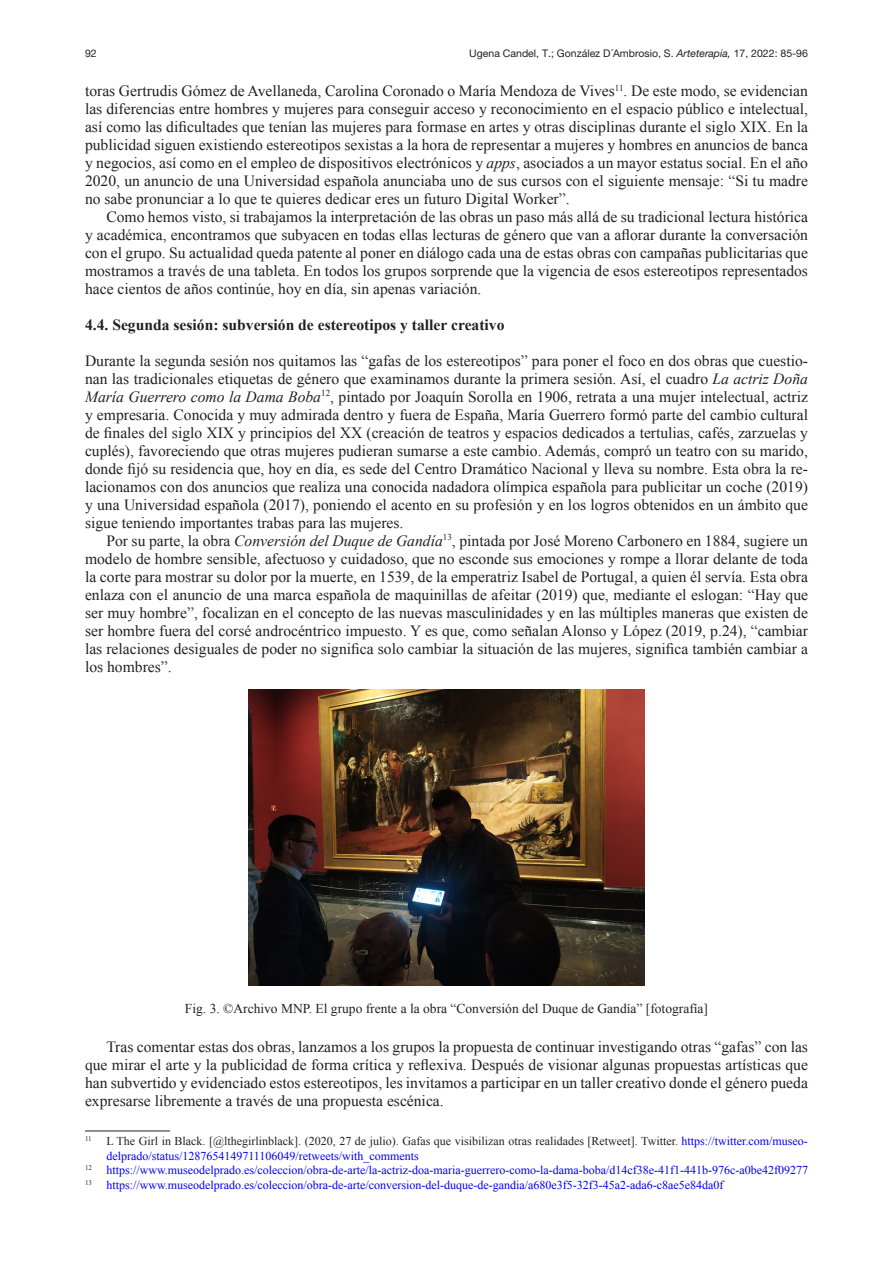
<style>
.page{position:relative;width:893px;height:1263px;background:#fff}
.page>*{position:absolute;margin:0;border:0;box-sizing:border-box;transform-origin:0 0}
.Primer_parrafo{font:15.6px/18px "Times New Roman";color:#231f20;text-align:justify}
.Galerada-parrafos{font:15.6px/18px "Times New Roman";color:#231f20;text-align:justify}
.Epigrafe_2nivel{font:700 15.6px "Times New Roman";color:#231f20}
.Pie_de_figuras{font:13.5px "Times New Roman";color:#231f20}
._000_Notas_al_pie{font:12px "Times New Roman";color:#00f}
._000_Notas_al_pie-2{font:12px/14.4px "Times New Roman";color:#231f20}
.t1{font:10.5px "Helvetica Neue LT Pro";color:#231f20}
.s1{font-style:italic}
.s2{color:#00f}
</style>
<div class="page">
<img style="left:249px;top:690px;width:395px;height:296px">
<hr style="left:85px;top:1131px;width:85px;height:1px;background:#231f20">
<p class="t1" style="left:85px;top:47px;width:13px">92</p>
<p class="t1" style="left:469px;top:47px;width:340px">Ugena Candel, T.; González D´Ambrosio, S. <span class="s1">Arteterapia,</span> 17, 2022: 85-96</p>
<p class="Primer_parrafo" style="left:85px;top:81px;width:724px">toras Gertrudis Gómez de Avellaneda, Carolina Coronado o María Mendoza de Vives<sup>11</sup>. De este modo, se evidencian las diferencias entre hombres y mujeres para conseguir acceso y reconocimiento en el espacio público e intelectual, así como las dificultades que tenían las mujeres para formase en artes y otras disciplinas durante el siglo XIX. En la publicidad siguen existiendo estereotipos sexistas a la hora de representar a mujeres y hombres en anuncios de banca y negocios, así como en el empleo de dispositivos electrónicos y <span class="s1">apps</span>, asociados a un mayor estatus social. En el año 2020, un anuncio de una Universidad española anunciaba uno de sus cursos con el siguiente mensaje: “Si tu madre no sabe pronunciar a lo que te quieres dedicar eres un futuro Digital Worker”.</p>
<p class="Galerada-parrafos" style="left:85px;top:207px;width:724px;text-indent:21px">Como hemos visto, si trabajamos la interpretación de las obras un paso más allá de su tradicional lectura histórica y académica, encontramos que subyacen en todas ellas lecturas de género que van a aflorar durante la conversación con el grupo. Su actualidad queda patente al poner en diálogo cada una de estas obras con campañas publicitarias que mostramos a través de una tableta. En todos los grupos sorprende que la vigencia de esos estereotipos representados hace cientos de años continúe, hoy en día, sin apenas variación.</p>
<p class="Epigrafe_2nivel" style="left:85px;top:314px;width:421px">4.4. Segunda sesión: subversión de estereotipos y taller creativo</p>
<p class="Primer_parrafo" style="left:85px;top:351px;width:724px">Durante la segunda sesión nos quitamos las “gafas de los estereotipos” para poner el foco en dos obras que cuestio&shy;nan las tradicionales etiquetas de género que examinamos durante la primera sesión. Así, el cuadro <span class="s1">La actriz Doña María Guerrero como la Dama Boba</span><sup>12</sup>, pintado por Joaquín Sorolla en 1906, retrata a una mujer intelectual, actriz y empresaria. Conocida y muy admirada dentro y fuera de España, María Guerrero formó parte del cambio cultural de finales del siglo XIX y principios del XX (creación de teatros y espacios dedicados a tertulias, cafés, zarzuelas y cuplés), favoreciendo que otras mujeres pudieran sumarse a este cambio. Además, compró un teatro con su marido, donde fijó su residencia que, hoy en día, es sede del Centro Dramático Nacional y lleva su nombre. Esta obra la re&shy;lacionamos con dos anuncios que realiza una conocida nadadora olímpica española para publicitar un coche (2019) y una Universidad española (2017), poniendo el acento en su profesión y en los logros obtenidos en un ámbito que sigue teniendo importantes trabas para las mujeres.</p>
<p class="Galerada-parrafos" style="left:85px;top:531px;width:724px;text-indent:21px">Por su parte, la obra <span class="s1">Conversión del Duque de Gandía</span><sup>13</sup>, pintada por José Moreno Carbonero en 1884, sugiere un modelo de hombre sensible, afectuoso y cuidadoso, que no esconde sus emociones y rompe a llorar delante de toda la corte para mostrar su dolor por la muerte, en 1539, de la emperatriz Isabel de Portugal, a quien él servía. Esta obra enlaza con el anuncio de una marca española de maquinillas de afeitar (2019) que, mediante el eslogan: “Hay que ser muy hombre”, focalizan en el concepto de las nuevas masculinidades y en las múltiples maneras que existen de ser hombre fuera del corsé androcéntrico impuesto. Y es que, como señalan Alonso y López (2019, p.24), “cambiar las relaciones desiguales de poder no significa solo cambiar la situación de las mujeres, significa también cambiar a los hombres”.</p>
<p class="Pie_de_figuras" style="left:185px;top:999px;width:525px">Fig. 3. ©Archivo MNP. El grupo frente a la obra “Conversión del Duque de Gandía” [fotografía]</p>
<p class="Galerada-parrafos" style="left:85px;top:1037px;width:724px;text-indent:21px">Tras comentar estas dos obras, lanzamos a los grupos la propuesta de continuar investigando otras “gafas” con las que mirar el arte y la publicidad de forma crítica y reflexiva. Después de visionar algunas propuestas artísticas que han subvertido y evidenciado estos estereotipos, les invitamos a participar en un taller creativo donde el género pueda expresarse libremente a través de una propuesta escénica.</p>
<p class="_000_Notas_al_pie-2" style="left:106px;top:1134px;width:703px;text-indent:-21px"><sup>11</sup> L The Girl in Black. [@lthegirlinblack]. (2020, 27 de julio). Gafas que visibilizan otras realidades [Retweet]. Twitter. <span class="s2">https://twitter.com/museo&shy;delprado/status/1287654149711106049/retweets/with_comments</span></p>
<p class="_000_Notas_al_pie" style="left:85px;top:1162px;width:724px"><sup>12</sup> https://www.museodelprado.es/coleccion/obra-de-arte/la-actriz-doa-maria-guerrero-como-la-dama-boba/d14cf38e-41f1-441b-976c-a0be42f09277</p>
<p class="_000_Notas_al_pie" style="left:85px;top:1176px;width:640px"><sup>13</sup> https://www.museodelprado.es/coleccion/obra-de-arte/conversion-del-duque-de-gandia/a680e3f5-32f3-45a2-ada6-c8ae5e84da0f</p>
</div>
